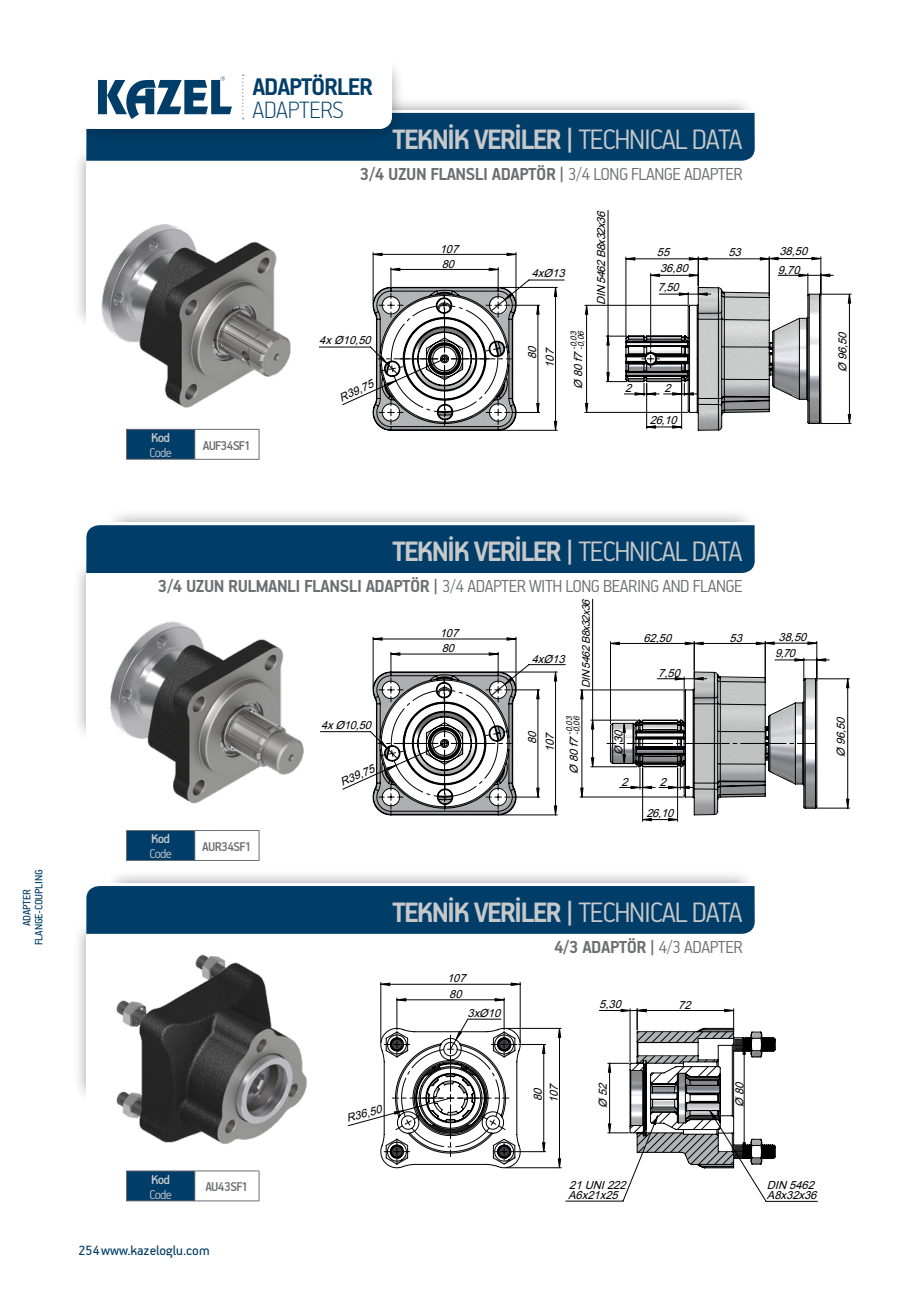
<style>
.page{position:relative;width:906px;height:1289px;background:#fff}
.page>*{position:absolute;margin:0;border:0;box-sizing:border-box;transform-origin:0 0}
.t1{font:700 31.5px "PF Handbook Pro";letter-spacing:-.06em;color:#c7c8ca}
.t2{font:700 27px "PF Handbook Pro";letter-spacing:-.045em;color:#003d68}
.t3{font:100 26.4px "PF Handbook Pro";letter-spacing:-.01em;color:#003d68}
.t4{font:300 19.5px "PF Handbook Pro";letter-spacing:-.025em;color:#6d6e71}
.t5{font:700 19.5px "PF Handbook Pro";letter-spacing:-.025em;color:#6d6e71}
.t6{font:15px "PF Handbook Pro";color:#003d68}
.t7{font:500 14.25px "PF Handbook Pro";letter-spacing:-.05em;color:#6d6e71}
.t8{font:300 14.25px "PF Handbook Pro";letter-spacing:-.05em;color:#c7c8ca}
.t9{font:500 14.25px "PF Handbook Pro";letter-spacing:-.055em;color:#c7c8ca}
.t10{font:12px/12px "PF Handbook Pro";letter-spacing:-.025em;color:#003d68;text-align:center}
.t11{font:italic 11.1px/17.5px "Arial";color:#000}
.t12{font:italic 10.65px "Arial";color:#000}
.t13{font:italic 8.1px/7.4px "Arial";color:#000}
.s1{font-weight:300}
.s2{font-weight:700}
</style>
<div class="page">
<div style="left:72px;top:145px;width:79px;height:186px;background:#000;opacity:.4"></div>
<div style="left:86px;top:140px;width:80px;height:214px;background:#fff"></div>
<div style="left:72px;top:557px;width:79px;height:186px;background:#000;opacity:.4"></div>
<div style="left:86px;top:553px;width:80px;height:214px;background:#fff"></div>
<div style="left:103px;top:507px;width:655px;height:80px;background:#000;opacity:.4"></div>
<div style="left:86px;top:522px;width:668px;height:79px;background:#fff"></div>
<div style="left:86px;top:525px;width:668px;height:48px;background:#003d68"></div>
<div style="left:72px;top:918px;width:79px;height:185px;background:#000;opacity:.4"></div>
<div style="left:103px;top:868px;width:655px;height:79px;background:#000;opacity:.4"></div>
<div style="left:86px;top:883px;width:668px;height:79px;background:#fff"></div>
<div style="left:86px;top:886px;width:668px;height:47px;background:#003d68"></div>
<img style="left:386px;top:430px;width:114px;height:1px">
<hr style="left:516px;top:252px;width:1px;height:51px;background:#000">
<hr style="left:373px;top:252px;width:1px;height:51px;background:#000">
<hr style="left:821px;top:423px;width:30px;height:1px;background:#000">
<hr style="left:821px;top:294px;width:30px;height:1px;background:#000">
<hr style="left:608px;top:210px;width:1px;height:126px;background:#000">
<hr style="left:500px;top:430px;width:57px;height:1px;background:#000">
<svg style="left:373px;top:253px;width:143px;height:3px"></svg>
<svg style="left:848px;top:294px;width:3px;height:129px"></svg>
<svg style="left:359px;top:268px;width:205px;height:162px"></svg>
<svg style="left:585px;top:257px;width:248px;height:173px"></svg>
<img style="left:387px;top:815px;width:140px;height:1px">
<hr style="left:516px;top:637px;width:1px;height:51px;background:#000">
<hr style="left:373px;top:637px;width:1px;height:51px;background:#000">
<hr style="left:592px;top:599px;width:1px;height:121px;background:#000">
<hr style="left:580px;top:689px;width:103px;height:1px;background:#000">
<hr style="left:580px;top:796px;width:103px;height:1px;background:#000">
<svg style="left:373px;top:637px;width:143px;height:3px"></svg>
<svg style="left:580px;top:689px;width:3px;height:108px"></svg>
<svg style="left:369px;top:652px;width:196px;height:163px"></svg>
<svg style="left:591px;top:641px;width:258px;height:180px"></svg>
<hr style="left:520px;top:982px;width:1px;height:60px;background:#000">
<hr style="left:380px;top:982px;width:1px;height:60px;background:#000">
<hr style="left:506px;top:1028px;width:55px;height:1px;background:#000">
<hr style="left:506px;top:1167px;width:55px;height:1px;background:#000">
<hr style="left:397px;top:998px;width:1px;height:31px;background:#000">
<hr style="left:504px;top:998px;width:1px;height:31px;background:#000">
<svg style="left:380px;top:982px;width:140px;height:3px"></svg>
<svg style="left:396px;top:998px;width:108px;height:3px"></svg>
<svg style="left:362px;top:1018px;width:183px;height:149px"></svg>
<svg style="left:558px;top:1008px;width:259px;height:193px"></svg>
<img style="left:72px;top:610px;width:297px;height:194px">
<img style="left:72px;top:951px;width:290px;height:194px">
<svg style="left:86px;top:75px;width:668px;height:86px"></svg>
<img style="left:72px;top:217px;width:287px;height:191px">
<div style="left:126px;top:429px;width:69px;height:30px;background:#003d68"></div>
<hr style="left:126px;top:429px;width:69px;height:1px;background:#6d6e71">
<svg style="left:126px;top:430px;width:1px;height:29px"></svg>
<hr style="left:195px;top:429px;width:64px;height:1px;background:#6d6e71">
<svg style="left:194px;top:430px;width:1px;height:29px"></svg>
<svg style="left:259px;top:430px;width:1px;height:29px"></svg>
<hr style="left:126px;top:459px;width:69px;height:1px;background:#6d6e71">
<hr style="left:195px;top:459px;width:64px;height:1px;background:#6d6e71">
<div style="left:126px;top:830px;width:69px;height:30px;background:#003d68"></div>
<hr style="left:126px;top:830px;width:69px;height:1px;background:#6d6e71">
<hr style="left:126px;top:830px;width:1px;height:30px;background:#6d6e71">
<hr style="left:195px;top:830px;width:64px;height:1px;background:#6d6e71">
<hr style="left:194px;top:830px;width:1px;height:30px;background:#6d6e71">
<hr style="left:259px;top:830px;width:1px;height:30px;background:#6d6e71">
<hr style="left:126px;top:860px;width:69px;height:1px;background:#6d6e71">
<hr style="left:195px;top:860px;width:64px;height:1px;background:#6d6e71">
<div style="left:126px;top:1170px;width:69px;height:30px;background:#003d68"></div>
<hr style="left:126px;top:1170px;width:69px;height:1px;background:#6d6e71">
<svg style="left:126px;top:1171px;width:1px;height:29px"></svg>
<hr style="left:195px;top:1170px;width:64px;height:1px;background:#6d6e71">
<svg style="left:194px;top:1171px;width:1px;height:29px"></svg>
<svg style="left:259px;top:1171px;width:1px;height:29px"></svg>
<hr style="left:126px;top:1200px;width:69px;height:1px;background:#6d6e71">
<hr style="left:195px;top:1200px;width:64px;height:1px;background:#6d6e71">
<p class="t10" style="left:20px;top:945px;width:77px;rotate:-90deg">ADAPTER<br>FLANGE-COUPLING</p>
<p class="t9" style="left:151px;top:429px;width:20px">Kod</p>
<p class="t8" style="left:149px;top:444px;width:24px">Code</p>
<h2 class="t2" style="left:252px;top:70px;width:122px">ADAPTÖRLER</h2>
<h3 class="t3" style="left:252px;top:94px;width:93px">ADAPTERS</h3>
<h1 class="t1" style="left:392px;top:120px;width:352px">TEKNİK VERİLER | <span class="s1">TECHNICAL DATA</span></h1>
<h3 class="t5" style="left:360px;top:162px;width:384px">3/4 UZUN FLANSLI ADAPTÖR | <span class="s1">3/4 LONG FLANGE ADAPTER</span></h3>
<p class="t11" style="left:440px;top:240px;width:24px">107</p>
<p class="t11" style="left:442px;top:255px;width:18px">80</p>
<p class="t11" style="left:531px;top:264px;width:38px">4xØ13</p>
<p class="t11" style="left:592px;top:304px;width:98px;rotate:-90deg">DIN5462B8x32x36</p>
<p class="t11" style="left:657px;top:243px;width:18px">55</p>
<p class="t11" style="left:660px;top:260px;width:33px">36,80</p>
<p class="t11" style="left:658px;top:279px;width:27px">7,50</p>
<p class="t11" style="left:728px;top:243px;width:18px">53</p>
<p class="t7" style="left:203px;top:436px;width:50px">AUF34SF1</p>
<p class="t11" style="left:319px;top:331px;width:57px">4xØ10,50</p>
<p class="t11" style="left:336px;top:390px;width:37px;rotate:-24deg">R39,75</p>
<p class="t11" style="left:523px;top:368px;width:26px;text-align:right;rotate:-90deg">80<br>107</p>
<p class="t13" style="left:570px;top:350px;width:23px;rotate:-90deg">-0,03 -0,06</p>
<p class="t11" style="left:569px;top:389px;width:42px;rotate:-90deg">Ø 80f7</p>
<p class="t11" style="left:625px;top:379px;width:12px">2</p>
<p class="t11" style="left:664px;top:379px;width:12px">2</p>
<p class="t11" style="left:649px;top:411px;width:33px">26,10</p>
<p class="t11" style="left:778px;top:241px;width:35px;line-height:18.9px">38,50<br>9,70</p>
<p class="t11" style="left:834px;top:372px;width:45px;rotate:-90deg">Ø 96,50</p>
<h1 class="t1" style="left:392px;top:532px;width:352px">TEKNİK VERİLER | <span class="s1">TECHNICAL DATA</span></h1>
<h3 class="t4" style="left:158px;top:574px;width:586px"><span class="s2">3/4 UZUN RULMANLI FLANSLI ADAPTÖR |</span> 3/4 ADAPTER WITH LONG BEARING AND FLANGE</h3>
<p class="t9" style="left:151px;top:830px;width:20px">Kod</p>
<p class="t8" style="left:149px;top:845px;width:24px">Code</p>
<p class="t7" style="left:202px;top:837px;width:51px">AUR34SF1</p>
<p class="t11" style="left:321px;top:716px;width:55px">4xØ10,50</p>
<p class="t11" style="left:337px;top:774px;width:37px;rotate:-24deg">R39,75</p>
<p class="t11" style="left:440px;top:624px;width:24px">107</p>
<p class="t11" style="left:442px;top:639px;width:18px">80</p>
<p class="t11" style="left:531px;top:650px;width:38px">4xØ13</p>
<p class="t12" style="left:579px;top:688px;width:94px;rotate:-90deg">DIN5462B8x32x36</p>
<p class="t11" style="left:523px;top:752px;width:26px;text-align:right;rotate:-90deg">80<br>107</p>
<p class="t13" style="left:565px;top:735px;width:23px;rotate:-90deg">-0,03 -0,06</p>
<p class="t11" style="left:565px;top:774px;width:42px;rotate:-90deg">Ø 80f7</p>
<p class="t11" style="left:643px;top:629px;width:33px">62,50</p>
<p class="t11" style="left:610px;top:755px;width:30px;rotate:-90deg">Ø 30</p>
<p class="t11" style="left:658px;top:664px;width:27px">7,50</p>
<p class="t11" style="left:621px;top:773px;width:12px">2</p>
<p class="t11" style="left:660px;top:773px;width:12px">2</p>
<p class="t11" style="left:646px;top:804px;width:33px">26,10</p>
<p class="t11" style="left:729px;top:629px;width:18px">53</p>
<h1 class="t1" style="left:392px;top:893px;width:352px">TEKNİK VERİLER | <span class="s1">TECHNICAL DATA</span></h1>
<h3 class="t5" style="left:554px;top:935px;width:190px">4/3 ADAPTÖR | <span class="s1">4/3 ADAPTER</span></h3>
<p class="t11" style="left:447px;top:969px;width:24px">107</p>
<p class="t11" style="left:449px;top:985px;width:18px">80</p>
<p class="t11" style="left:467px;top:1004px;width:38px">3xØ10</p>
<p class="t11" style="left:599px;top:995px;width:27px">5,30</p>
<p class="t11" style="left:678px;top:996px;width:18px">72</p>
<p class="t11" style="left:775px;top:629px;width:37px;line-height:15.8px;text-indent:3px">38,50<br>9,70</p>
<p class="t11" style="left:832px;top:757px;width:45px;rotate:-90deg">Ø 96,50</p>
<p class="t9" style="left:151px;top:1170px;width:20px">Kod</p>
<p class="t8" style="left:149px;top:1185px;width:24px">Code</p>
<p class="t7" style="left:205px;top:1177px;width:45px">AU43SF1</p>
<h3 class="t6" style="left:78px;top:1241px;width:133px">254www.kazeloglu.com</h3>
<p class="t11" style="left:344px;top:1109px;width:37px;rotate:-15deg">R36,50</p>
<p class="t11" style="left:530px;top:1103px;width:24px;line-height:15.8px;rotate:-90deg">80<br>107</p>
<p class="t11" style="left:594px;top:1107px;width:30px;rotate:-90deg">Ø 52</p>
<p class="t11" style="left:568px;top:1179px;width:63px;line-height:10.4px">21UNI222<br>A6x21x25</p>
<p class="t11" style="left:731px;top:1106px;width:30px;rotate:-90deg">Ø 80</p>
<p class="t11" style="left:767px;top:1179px;width:55px;line-height:10.4px">DIN 5462<br>A8x32x36</p>
</div>
